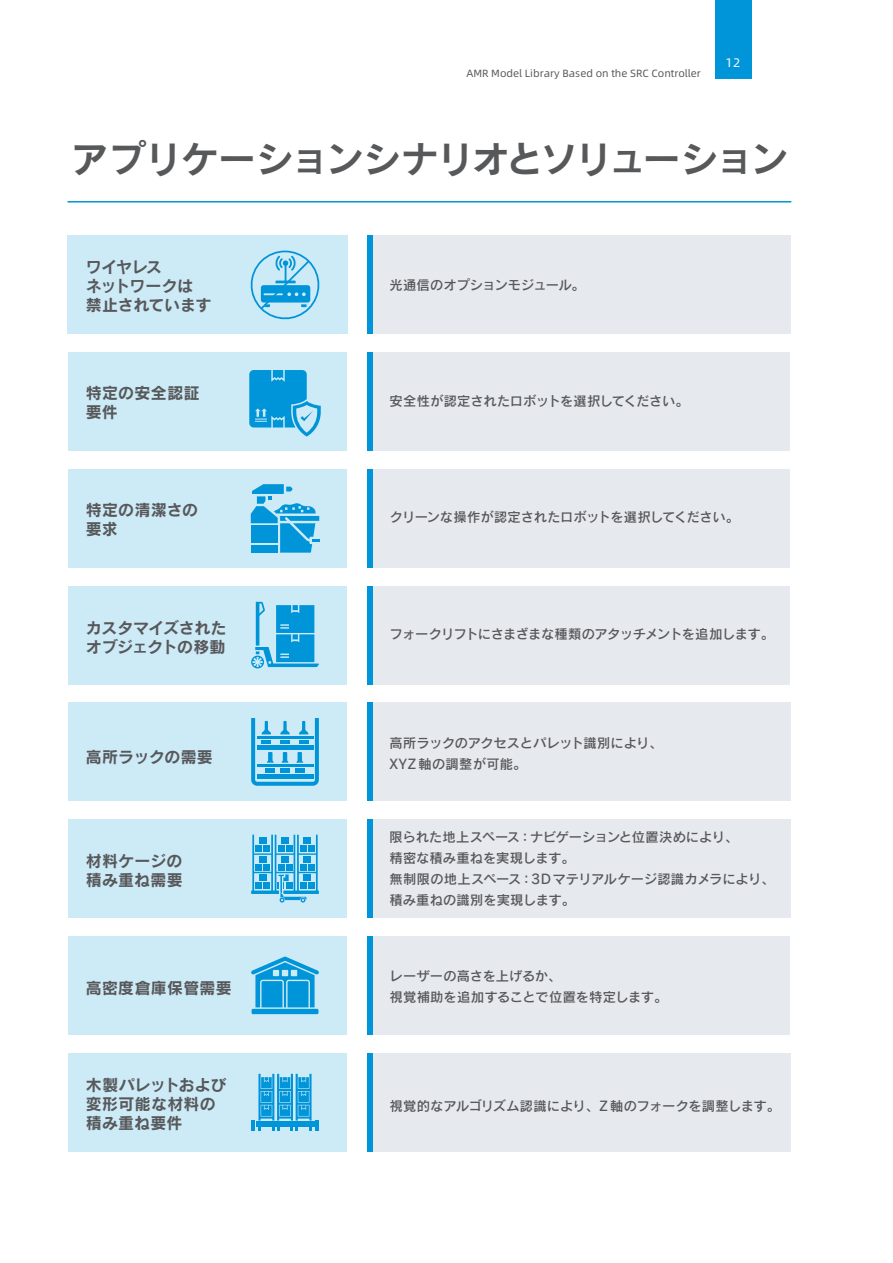
<style>
.page{position:relative;width:893px;height:1263px;background:#fff}
.page>*{position:absolute;margin:0;border:0;box-sizing:border-box;transform-origin:0 0}
.t1{font:37.2px "Rodin Pro B";letter-spacing:-.04em;color:#57585a}
.t2{font:15.9px/19.2px "Rodin Pro B";letter-spacing:.01em;color:#57585a}
.t3{font:15.9px/19.2px "Rodin Pro B";letter-spacing:-.03em;color:#57585a}
.t4{font:15.9px/19.2px "Rodin Pro B";letter-spacing:-.015em;color:#57585a}
.t5{font:13.35px/20.9px "Rodin Pro DB";letter-spacing:-.01em;color:#57585a}
.t6{font:13.35px "Rodin Pro DB";letter-spacing:-.04em;color:#57585a}
.t7{font:13.35px "Rodin Pro DB";letter-spacing:-.03em;color:#57585a}
.t8{font:12.45px "Alibaba Pu Hui Ti";color:#fff}
.t9{font:10.5px "Alibaba Pu Hui Ti";color:#57585a}
</style>
<div class="page">
<div style="left:367px;top:236px;width:423px;height:98px;background:#e6e9ee"></div>
<div style="left:368px;top:352px;width:421px;height:99px;background:#e6e9ee"></div>
<div style="left:369px;top:469px;width:421px;height:99px;background:#e6e9ee"></div>
<div style="left:368px;top:586px;width:422px;height:98px;background:#e6e9ee"></div>
<div style="left:368px;top:702px;width:422px;height:99px;background:#e6e9ee"></div>
<div style="left:367px;top:819px;width:423px;height:99px;background:#e6e9ee"></div>
<div style="left:368px;top:936px;width:422px;height:99px;background:#e6e9ee"></div>
<div style="left:369px;top:1053px;width:421px;height:98px;background:#e6e9ee"></div>
<div style="left:367px;top:236px;width:6px;height:98px;background:#0095d9"></div>
<div style="left:367px;top:352px;width:6px;height:99px;background:#0095d9"></div>
<div style="left:367px;top:469px;width:6px;height:99px;background:#0095d9"></div>
<div style="left:367px;top:586px;width:6px;height:98px;background:#0095d9"></div>
<div style="left:367px;top:702px;width:6px;height:99px;background:#0095d9"></div>
<div style="left:367px;top:819px;width:6px;height:99px;background:#0095d9"></div>
<div style="left:367px;top:936px;width:6px;height:99px;background:#0095d9"></div>
<div style="left:367px;top:1053px;width:6px;height:98px;background:#0095d9"></div>
<div style="left:68px;top:236px;width:280px;height:98px;background:#cdeaf7"></div>
<div style="left:68px;top:352px;width:279px;height:99px;background:#cdeaf7"></div>
<div style="left:68px;top:469px;width:279px;height:99px;background:#cdeaf7"></div>
<div style="left:68px;top:586px;width:279px;height:98px;background:#cdeaf7"></div>
<div style="left:68px;top:702px;width:279px;height:99px;background:#cdeaf7"></div>
<div style="left:68px;top:819px;width:279px;height:99px;background:#cdeaf7"></div>
<div style="left:68px;top:936px;width:279px;height:99px;background:#cdeaf7"></div>
<div style="left:68px;top:1053px;width:279px;height:98px;background:#cdeaf7"></div>
<hr style="left:68px;top:201px;width:723px;height:2px;background:#0095d9">
<svg style="left:249px;top:370px;width:72px;height:66px"></svg>
<svg style="left:251px;top:602px;width:68px;height:66px"></svg>
<svg style="left:251px;top:835px;width:68px;height:67px"></svg>
<svg style="left:251px;top:718px;width:68px;height:68px"></svg>
<svg style="left:272px;top:1127px;width:7px;height:3px"></svg>
<svg style="left:291px;top:1127px;width:7px;height:3px"></svg>
<svg style="left:258px;top:1074px;width:54px;height:46px;background:#3cade1"></svg>
<div style="left:256px;top:1121px;width:58px;height:5px;background:#0095d9"></div>
<hr style="left:251px;top:1120px;width:4px;height:10px;background:#0095d9">
<hr style="left:315px;top:1120px;width:4px;height:10px;background:#0095d9">
<div style="left:252px;top:1009px;width:66px;height:5px;background:#0095d9"></div>
<svg style="left:251px;top:956px;width:68px;height:51px"></svg>
<svg style="left:251px;top:484px;width:68px;height:69px"></svg>
<svg style="left:250px;top:251px;width:70px;height:69px"></svg>
<div style="left:716px;top:0;width:36px;height:78px;background:#0095d9"></div>
<p class="t9" style="left:466px;top:66px;width:236px">AMR Model Library Based on the SRC Controller</p>
<p class="t8" style="left:725px;top:54px;width:17px">12</p>
<h1 class="t1" style="left:71px;top:134px;width:718px">アプリケーションシナリオとソリューション</h1>
<p class="t3" style="left:86px;top:257px;width:127px">ワイヤレス<br>ネットワークは禁止されています</p>
<p class="t2" style="left:86px;top:382px;width:116px">特定の安全認証要件</p>
<p class="t2" style="left:86px;top:500px;width:114px">特定の清潔さの要求</p>
<p class="t4" style="left:86px;top:617px;width:142px">カスタマイズされたオブジェクトの移動</p>
<p class="t2" style="left:86px;top:746px;width:129px">高所ラックの需要</p>
<p class="t2" style="left:86px;top:851px;width:98px">材料ケージの積み重ね需要</p>
<p class="t2" style="left:86px;top:978px;width:148px">高密度倉庫保管需要</p>
<p class="t2" style="left:86px;top:1075px;width:142px">木製パレットおよび変形可能な材料の積み重ね要件</p>
<p class="t5" style="left:389px;top:274px;width:197px">光通信のオプションモジュール。</p>
<p class="t5" style="left:389px;top:390px;width:301px">安全性が認定されたロボットを選択してください。</p>
<p class="t7" style="left:389px;top:509px;width:351px">クリーンな操作が認定されたロボットを選択してください。</p>
<p class="t6" style="left:389px;top:625px;width:386px">フォークリフトにさまざまな種類のアタッチメントを追加します。</p>
<p class="t5" style="left:389px;top:732px;width:275px">高所ラックのアクセスとパレット識別により、<br>XYZ軸の調整が可能。</p>
<p class="t5" style="left:389px;top:826px;width:387px">限られた地上スペース：ナビゲーションと位置決めにより、<br>精密な積み重ねを実現します。<br>無制限の地上スペース：3Dマテリアルケージ認識カメラにより、積み重ねの識別を実現します。</p>
<p class="t5" style="left:389px;top:965px;width:279px">レーザーの高さを上げるか、<br>視覚補助を追加することで位置を特定します。</p>
<p class="t5" style="left:389px;top:1095px;width:392px">視覚的なアルゴリズム認識により、Z 軸のフォークを調整します。</p>
</div>
